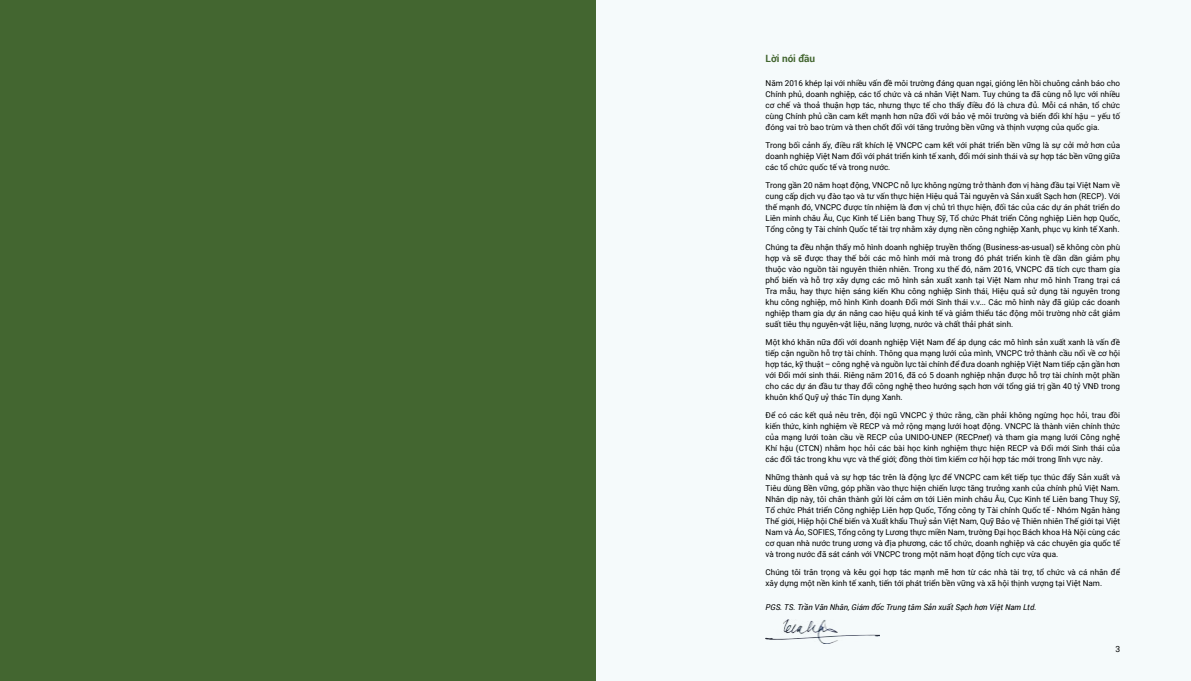
<style>
.page{position:relative;width:1191px;height:681px;background:#fff}
.page>*{position:absolute;margin:0;border:0;box-sizing:border-box;transform-origin:0 0}
.t1{font:700 10px "Roboto";color:#436630}
.t2{font:8.5px "Roboto";color:#000}
.t3{font:8.1px/11px "Roboto";color:#000;text-align:justify}
.t4{font:italic 8.1px "Roboto";color:#000}
.s1{font-style:italic}
</style>
<div class="page">
<div style="left:596px;top:0;width:595px;height:680px;background:#f5fafb"></div>
<img style="left:766px;top:619px;width:113px;height:24px">
<div style="left:0;top:0;width:596px;height:680px;background:#436630"></div>
<p class="t1" style="left:765px;top:51px;width:51px">Lời nói đầu</p>
<p class="t3" style="left:765px;top:77px;width:356px">Năm 2016 khép lại với nhiều vấn đề môi trường đáng quan ngại, gióng lên hồi chuông cảnh báo cho Chính phủ, doanh nghiệp, các tổ chức và cá nhân Việt Nam. Tuy chúng ta đã cùng nỗ lực với nhiều cơ chế và thoả thuận hợp tác, nhưng thực tế cho thấy điều đó là chưa đủ. Mỗi cá nhân, tổ chức cùng Chính phủ cần cam kết mạnh hơn nữa đối với bảo vệ môi trường và biến đổi khí hậu – yếu tố đóng vai trò bao trùm và then chốt đối với tăng trưởng bền vững và thịnh vượng của quốc gia.</p>
<p class="t3" style="left:765px;top:139px;width:356px">Trong bối cảnh ấy, điều rất khích lệ VNCPC cam kết với phát triển bền vững là sự cởi mở hơn của doanh nghiệp Việt Nam đối với phát triển kinh tế xanh, đổi mới sinh thái và sự hợp tác bền vững giữa các tổ chức quốc tế và trong nước.</p>
<p class="t3" style="left:765px;top:179px;width:356px">Trong gần 20 năm hoạt động, VNCPC nỗ lực không ngừng trở thành đơn vị hàng đầu tại Việt Nam về cung cấp dịch vụ đào tạo và tư vấn thực hiện Hiệu quả Tài nguyên và Sản xuất Sạch hơn (RECP). Với thế mạnh đó, VNCPC được tín nhiệm là đơn vị chủ trì thực hiện, đối tác của các dự án phát triển do Liên minh châu Âu, Cục Kinh tế Liên bang Thuỵ Sỹ, Tổ chức Phát triển Công nghiệp Liên hợp Quốc, Tổng công ty Tài chính Quốc tế tài trợ nhằm xây dựng nền công nghiệp Xanh, phục vụ kinh tế Xanh.</p>
<p class="t3" style="left:765px;top:241px;width:356px">Chúng ta đều nhận thấy mô hình doanh nghiệp truyền thống (Business-as-usual) sẽ không còn phù hợp và sẽ được thay thế bởi các mô hình mới mà trong đó phát triển kinh tề dần dần giảm phụ thuộc vào nguồn tài nguyên thiên nhiên. Trong xu thế đó, năm 2016, VNCPC đã tích cực tham gia phổ biến và hỗ trợ xây dựng các mô hình sản xuất xanh tại Việt Nam như mô hình Trang trại cá Tra mẫu, hay thực hiện sáng kiến Khu công nghiệp Sinh thái, Hiệu quả sử dụng tài nguyên trong khu công nghiệp, mô hình Kinh doanh Đổi mới Sinh thái v.v... Các mô hình này đã giúp các doanh nghiệp tham gia dự án nâng cao hiệu quả kinh tế và giảm thiểu tác động môi trường nhờ cắt giảm suất tiêu thụ nguyên-vật liệu, năng lượng, nước và chất thải phát sinh.</p>
<p class="t3" style="left:765px;top:336px;width:356px">Một khó khăn nữa đối với doanh nghiệp Việt Nam để áp dụng các mô hình sản xuất xanh là vấn đề tiếp cận nguồn hỗ trợ tài chính. Thông qua mạng lưới của mình, VNCPC trở thành cầu nối về cơ hội hợp tác, kỹ thuật – công nghệ và nguồn lực tài chính để đưa doanh nghiệp Việt Nam tiếp cận gần hơn với Đổi mới sinh thái. Riêng năm 2016, đã có 5 doanh nghiệp nhận được hỗ trợ tài chính một phần cho các dự án đầu tư thay đổi công nghệ theo hướng sạch hơn với tổng giá trị gần 40 tỷ VNĐ trong khuôn khổ Quỹ uỷ thác Tín dụng Xanh.</p>
<p class="t3" style="left:765px;top:409px;width:356px">Để có các kết quả nêu trên, đội ngũ VNCPC ý thức rằng, cần phải không ngừng học hỏi, trau đồi kiến thức, kinh nghiệm về RECP và mở rộng mạng lưới hoạt động. VNCPC là thành viên chính thức của mạng lưới toàn cầu về RECP của UNIDO-UNEP (RECP<span class="s1">net</span>) và tham gia mạng lưới Công nghệ Khí hậu (CTCN) nhằm học hỏi các bài học kinh nghiệm thực hiện RECP và Đổi mới Sinh thái của các đối tác trong khu vực và thế giới; đồng thời tìm kiếm cơ hội hợp tác mới trong lĩnh vực này.</p>
<p class="t3" style="left:765px;top:471px;width:356px">Những thành quả và sự hợp tác trên là động lực để VNCPC cam kết tiếp tục thúc đẩy Sản xuất và Tiêu dùng Bền vững, góp phần vào thực hiện chiến lược tăng trưởng xanh của chính phủ Việt Nam.<br>Nhân dịp này, tôi chân thành gửi lời cảm ơn tới Liên minh châu Âu, Cục Kinh tế Liên bang Thuỵ Sỹ, Tổ chức Phát triển Công nghiệp Liên hợp Quốc, Tổng công ty Tài chính Quốc tế - Nhóm Ngân hàng Thế giới, Hiệp hội Chế biến và Xuất khẩu Thuỷ sản Việt Nam, Quỹ Bảo vệ Thiên nhiên Thế giới tại Việt Nam và Áo, SOFIES, Tổng công ty Lương thực miền Nam, trường Đại học Bách khoa Hà Nội cùng các cơ quan nhà nước trung ương và địa phương, các tổ chức, doanh nghiệp và các chuyên gia quốc tế và trong nước đã sát cánh với VNCPC trong một năm hoạt động tích cực vừa qua.</p>
<p class="t3" style="left:765px;top:566px;width:356px">Chúng tôi trân trọng và kêu gọi hợp tác mạnh mẽ hơn từ các nhà tài trợ, tổ chức và cá nhân để xây dựng một nền kinh tế xanh, tiến tới phát triển bền vững và xã hội thịnh vượng tại Việt Nam.</p>
<p class="t4" style="left:765px;top:601px;width:272px">PGS. TS. Trần Văn Nhân, Giám đốc Trung tâm Sản xuất Sạch hơn Việt Nam Ltd.</p>
<p class="t2" style="left:1115px;top:642px;width:6px">3</p>
</div>
